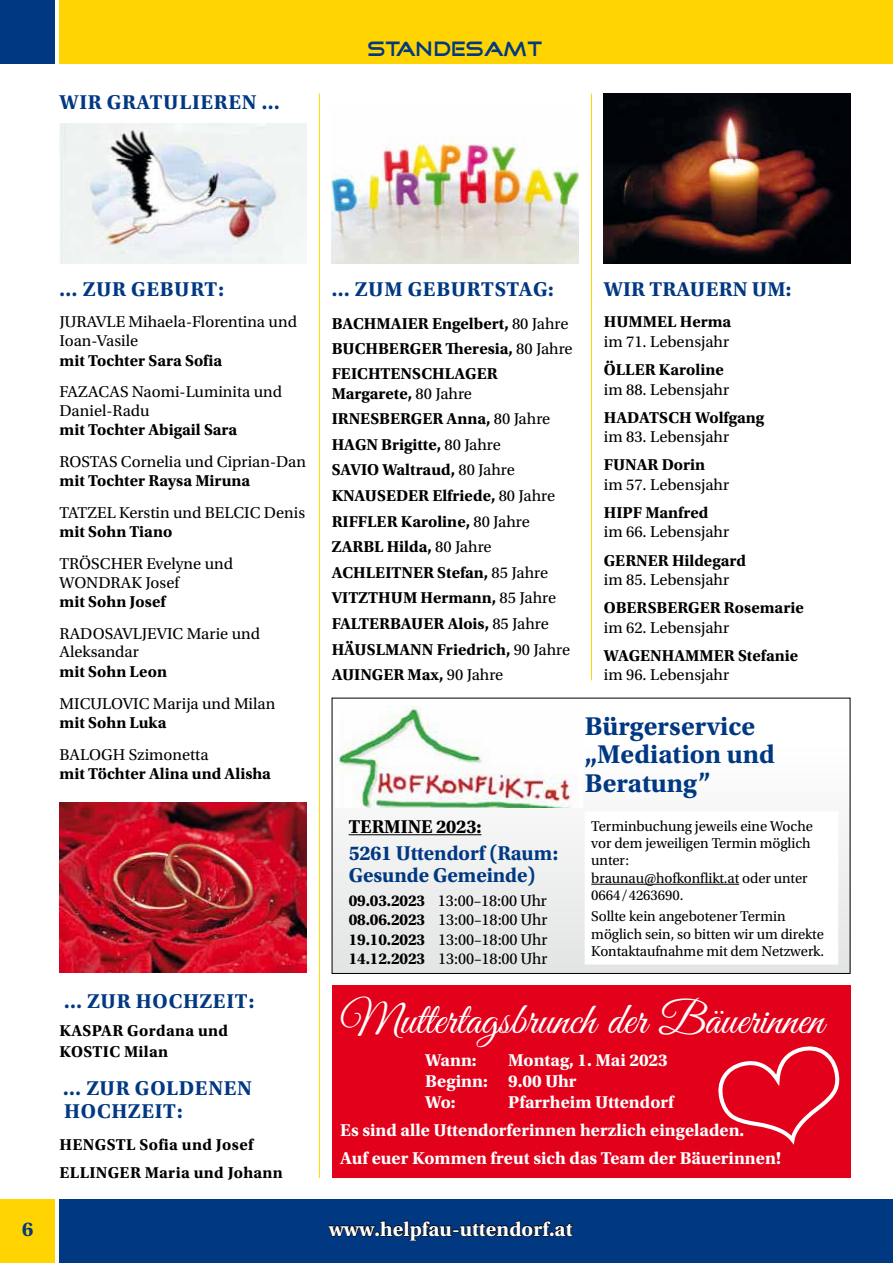
<style>
.page{position:relative;width:893px;height:1263px;background:#fff}
.page>*{position:absolute;margin:0;border:0;box-sizing:border-box;transform-origin:0 0}
.t1{font:45px "Great Vibes";color:#fff}
.t2{font:700 27px/28.5px "Utopia Std";color:#003882}
.t3{font:700 21px/22.5px "Utopia Std";letter-spacing:.03em;color:#003882}
.t4{font:700 21px/22.5px "Utopia Std";letter-spacing:-.005em;color:#003882}
.t5{font:700 21px "Utopia Std";color:#fff}
.t6{font:700 21px "Utopia Std";letter-spacing:.01em;color:#003882}
.t7{font:21px "Good Times";color:#003882}
.t8{font:700 19.5px "Utopia Std";letter-spacing:-.005em;color:#000}
.t9{font:700 18px/21px "Utopia Std";color:#fff}
.t10{font:700 16.5px/25.7px "Utopia Std";color:#000}
.t11{font:16.5px/18.8px "Utopia Std";color:#000}
.t12{font:700 16.5px/21px "Utopia Std";letter-spacing:.02em;color:#000}
.t13{font:15px/17.2px "Utopia Std";letter-spacing:-.005em;color:#000}
.s1{font-weight:400}
.s2{font-weight:700}
</style>
<div class="page">
<div style="left:60px;top:1199px;width:833px;height:64px;background:#003882"></div>
<div style="left:0;top:1199px;width:55px;height:64px;background:#ffd400"></div>
<div style="left:60px;top:0;width:833px;height:64px;background:#ffd400"></div>
<svg style="left:327px;top:1220px;width:247px;height:21px"></svg>
<div style="left:0;top:0;width:55px;height:64px;background:#003882"></div>
<hr style="left:319px;top:94px;width:1px;height:1084px;background:#ffd400">
<hr style="left:591px;top:94px;width:1px;height:586px;background:#ffd400">
<img style="left:60px;top:123px;width:246px;height:141px">
<img style="left:332px;top:136px;width:246px;height:128px">
<img style="left:60px;top:803px;width:246px;height:170px">
<img style="left:604px;top:94px;width:246px;height:170px">
<div style="left:332px;top:748px;width:518px;height:226px;background:linear-gradient(to bottom,#fefefe,#e3e4e4)"></div>
<img style="left:336px;top:705px;width:246px;height:103px">
<hr style="left:349px;top:834px;width:132px;height:1px;background:#000">
<div style="left:332px;top:698px;width:518px;height:276px;border:1px solid #000"></div>
<div style="left:585px;top:812px;width:252px;height:152px;background:#fff"></div>
<hr style="left:591px;top:884px;width:148px;height:1px;background:#000">
<div style="left:332px;top:986px;width:518px;height:192px;background:#e2001a"></div>
<svg style="left:718px;top:1046px;width:122px;height:99px"></svg>
<p class="t3" style="left:60px;top:91px;width:222px">WIR GRATULIEREN …</p>
<p class="t7" style="left:368px;top:39px;width:176px">STANDESAMT</p>
<p class="t3" style="left:60px;top:278px;width:166px">… ZUR GEBURT:</p>
<p class="t11" style="left:60px;top:313px;width:239px">JURAVLE Mihaela-Florentina und<br>Ioan-Vasile</p>
<p class="t10" style="left:60px;top:348px;width:164px">mit Tochter Sara Sofia</p>
<p class="t11" style="left:60px;top:383px;width:224px">FAZACAS Naomi-Luminita und<br>Daniel-Radu</p>
<p class="t10" style="left:60px;top:417px;width:179px">mit Tochter Abigail Sara</p>
<p class="t11" style="left:60px;top:452px;width:248px">ROSTAS Cornelia und Ciprian-Dan</p>
<p class="t10" style="left:60px;top:468px;width:192px">mit Tochter Raysa Miruna</p>
<p class="t11" style="left:60px;top:503px;width:247px">TATZEL Kerstin und BELCIC Denis</p>
<p class="t10" style="left:60px;top:519px;width:114px">mit Sohn Tiano</p>
<p class="t11" style="left:60px;top:554px;width:175px">TRÖSCHER Evelyne und<br>WONDRAK Josef</p>
<p class="t10" style="left:60px;top:589px;width:108px">mit Sohn Josef</p>
<p class="t11" style="left:60px;top:624px;width:202px">RADOSAVLJEVIC Marie und<br>Aleksandar</p>
<p class="t10" style="left:60px;top:659px;width:109px">mit Sohn Leon</p>
<p class="t11" style="left:60px;top:694px;width:217px">MICULOVIC Marija und Milan</p>
<p class="t10" style="left:60px;top:710px;width:108px">mit Sohn Luka</p>
<p class="t11" style="left:60px;top:745px;width:151px">BALOGH Szimonetta</p>
<p class="t10" style="left:60px;top:761px;width:213px">mit Töchter Alina und Alisha</p>
<p class="t3" style="left:64px;top:990px;width:192px">… ZUR HOCHZEIT:</p>
<p class="t12" style="left:60px;top:1020px;width:170px">KASPAR Gordana und<br>KOSTIC Milan</p>
<p class="t3" style="left:63px;top:1077px;width:190px">… ZUR GOLDENEN<br>HOCHZEIT:</p>
<p class="t12" style="left:60px;top:1131px;width:225px;line-height:28px">HENGSTL Sofia und Josef<br>ELLINGER Maria und Johann</p>
<p class="t3" style="left:332px;top:278px;width:223px">… ZUM GEBURTSTAG:</p>
<p class="t10" style="left:332px;top:311px;width:243px">BACHMAIER Engelbert, <span class="s1">80 Jahre<br></span>BUCHBERGER Theresia, <span class="s1">80 Jahre</span></p>
<p class="t10" style="left:332px;top:363px;width:168px;line-height:20.1px">FEICHTENSCHLAGER<br>Margarete, <span class="s1">80 Jahre</span></p>
<p class="t10" style="left:332px;top:406px;width:240px">IRNESBERGER Anna, <span class="s1">80 Jahre<br></span>HAGN Brigitte, <span class="s1">80 Jahre<br></span>SAVIO Waltraud, <span class="s1">80 Jahre<br></span>KNAUSEDER Elfriede, <span class="s1">80 Jahre<br></span>RIFFLER Karoline, <span class="s1">80 Jahre<br></span>ZARBL Hilda, <span class="s1">80 Jahre<br></span>ACHLEITNER Stefan, <span class="s1">85 Jahre<br></span>VITZTHUM Hermann, <span class="s1">85 Jahre<br></span>FALTERBAUER Alois, <span class="s1">85 Jahre<br></span>HÄUSLMANN Friedrich, <span class="s1">90 Jahre<br></span>AUINGER Max, <span class="s1">90 Jahre</span></p>
<p class="t6" style="left:604px;top:277px;width:189px">WIR TRAUERN UM:</p>
<p class="t10" style="left:604px;top:309px;width:129px">HUMMEL Herma</p>
<p class="t11" style="left:604px;top:333px;width:127px">im 71. Lebensjahr</p>
<p class="t10" style="left:604px;top:357px;width:121px">ÖLLER Karoline</p>
<p class="t11" style="left:604px;top:380px;width:127px">im 88. Lebensjahr</p>
<p class="t10" style="left:604px;top:405px;width:162px">HADATSCH Wolfgang</p>
<p class="t11" style="left:604px;top:428px;width:127px">im 83. Lebensjahr</p>
<p class="t10" style="left:604px;top:452px;width:103px">FUNAR Dorin</p>
<p class="t11" style="left:604px;top:475px;width:127px">im 57. Lebensjahr</p>
<p class="t10" style="left:604px;top:500px;width:106px">HIPF Manfred</p>
<p class="t11" style="left:604px;top:523px;width:127px">im 66. Lebensjahr</p>
<p class="t10" style="left:604px;top:547px;width:144px">GERNER Hildegard</p>
<p class="t11" style="left:604px;top:571px;width:127px">im 85. Lebensjahr</p>
<p class="t10" style="left:604px;top:595px;width:201px">OBERSBERGER Rosemarie</p>
<p class="t11" style="left:604px;top:618px;width:127px">im 62. Lebensjahr</p>
<p class="t10" style="left:604px;top:643px;width:196px">WAGENHAMMER Stefanie</p>
<p class="t11" style="left:604px;top:666px;width:127px">im 96. Lebensjahr</p>
<h2 class="t2" style="left:585px;top:712px;width:192px">Bürgerservice „Mediation und<br>Beratung”</h2>
<p class="t8" style="left:349px;top:815px;width:134px">TERMINE 2023:</p>
<p class="t4" style="left:349px;top:842px;width:211px">5261 Uttendorf (Raum:<br>Gesunde Gemeinde)</p>
<p class="t11" style="left:349px;top:891px;width:200px;line-height:19.5px;text-align:justify"><span class="s2">09.03.2023</span> 13:00–18:00 Uhr <span class="s2">08.06.2023</span> 13:00–18:00 Uhr <span class="s2">19.10.2023</span> 13:00–18:00 Uhr <span class="s2">14.12.2023</span> 13:00–18:00 Uhr</p>
<p class="t13" style="left:591px;top:818px;width:223px">Terminbuchung jeweils eine Woche vor dem jeweiligen Termin möglich unter:<br>braunau@hofkonflikt.at oder unter<br>0664/4263690.</p>
<p class="t13" style="left:591px;top:908px;width:234px">Sollte kein angebotener Termin möglich sein, so bitten wir um direkte<br>Kontaktaufnahme mit dem Netzwerk.</p>
<h1 class="t1" style="left:340px;top:994px;width:485px">Muttertagsbrunch der Bäuerinnen</h1>
<p class="t9" style="left:425px;top:1050px;width:53px">Wann:</p>
<p class="t9" style="left:425px;top:1050px;width:244px;text-indent:83px">Montag, 1. Mai 2023<br>Beginn: 9.00 Uhr<br>Wo:</p>
<p class="t9" style="left:340px;top:1088px;width:443px;line-height:28px;text-indent:168px">Pfarrheim Uttendorf<br>Es sind alle Uttendorferinnen herzlich eingeladen.<br>Auf euer Kommen freut sich das Team der Bäuerinnen!</p>
<p class="t3" style="left:22px;top:1218px;width:13px">6</p>
<p class="t5" style="left:329px;top:1217px;width:246px">www.helpfau-uttendorf.at</p>
</div>
